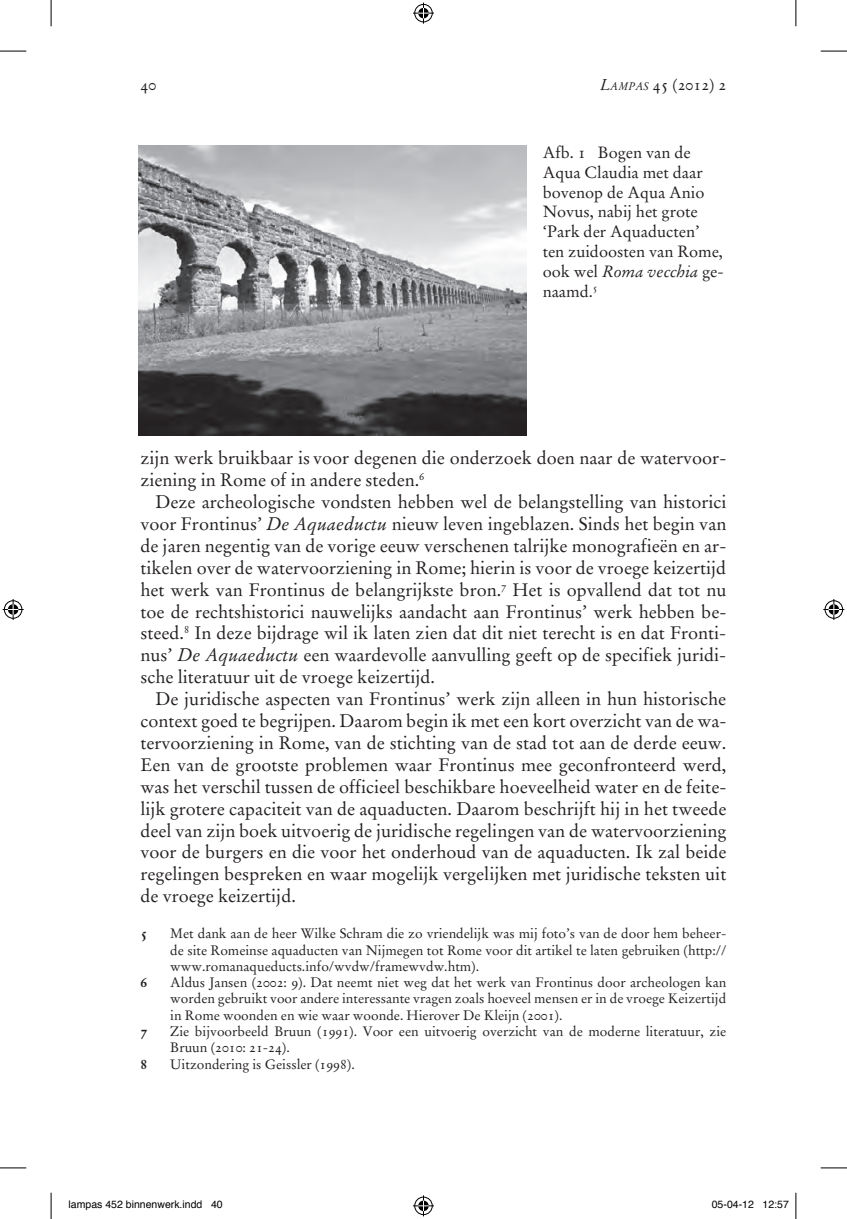
<style>
.page{position:relative;width:847px;height:1219px;background:#fff}
.page>*{position:absolute;margin:0;border:0;box-sizing:border-box;transform-origin:0 0}
.t1{font:18.03px/21.9px "Verloren Garamond";color:#231f20;text-align:justify}
.t2{font:16.28px/19.8px "Verloren Garamond";color:#231f20}
.t3{font:15.75px "Verloren Garamond";color:#231f20}
.t4{font:13.65px/16.3px "Verloren Garamond";color:#231f20;text-align:justify}
.t5{font:700 13.65px "Verloren Garamond";color:#231f20}
.t6{font:10.5px "Helvetica";color:#000}
.s1{font-style:italic}
.s2{font-style:italic;font-size:11.03px}
</style>
<div class="page">
<img style="left:139px;top:145px;width:387px;height:291px">
<svg style="left:0;top:51px;width:26px;height:1px"></svg>
<svg style="left:820px;top:51px;width:26px;height:1px"></svg>
<svg style="left:0;top:1167px;width:26px;height:1px"></svg>
<svg style="left:820px;top:1167px;width:26px;height:1px"></svg>
<svg style="left:51px;top:0;width:1px;height:26px"></svg>
<svg style="left:51px;top:1192px;width:1px;height:26px"></svg>
<svg style="left:795px;top:0;width:1px;height:26px"></svg>
<svg style="left:795px;top:1192px;width:1px;height:26px"></svg>
<svg style="left:413px;top:3px;width:21px;height:21px"></svg>
<svg style="left:413px;top:1195px;width:21px;height:21px"></svg>
<svg style="left:3px;top:599px;width:21px;height:21px"></svg>
<svg style="left:823px;top:599px;width:21px;height:21px"></svg>
<p class="t3" style="left:140px;top:75px;width:17px">40</p>
<p class="t3" style="left:599px;top:75px;width:128px"><span class="s1">L</span><span class="s2">AMPAS</span> 45 (2012) 2</p>
<p class="t2" style="left:542px;top:143px;width:182px">Afb. 1 Bogen van de<br>Aqua Claudia met daar bovenop de Aqua Anio<br>Novus, nabij het grote ‘Park der Aquaducten’ ten zuidoosten van Rome, ook wel <span class="s1">Roma vecchia</span> ge&shy;naamd.<sup>5</sup></p>
<p class="t1" style="left:140px;top:447px;width:587px">zijn werk bruikbaar is voor degenen die onderzoek doen naar de watervoor&shy;ziening in Rome of in andere steden.<sup>6</sup></p>
<p class="t1" style="left:140px;top:491px;width:587px;text-indent:15px">Deze archeologische vondsten hebben wel de belangstelling van historici voor Frontinus’ <span class="s1">De Aquaeductu</span> nieuw leven ingeblazen. Sinds het begin van de jaren negentig van de vorige eeuw verschenen talrijke monografieën en ar&shy;tikelen over de watervoorziening in Rome; hierin is voor de vroege keizertijd het werk van Frontinus de belangrijkste bron.<sup>7</sup> Het is opvallend dat tot nu toe de rechtshistorici nauwelijks aandacht aan Frontinus’ werk hebben be&shy;steed.<sup>8</sup> In deze bijdrage wil ik laten zien dat dit niet terecht is en dat Fronti&shy;nus’ <span class="s1">De Aquaeductu</span> een waardevolle aanvulling geeft op de specifiek juridi&shy;sche literatuur uit de vroege keizertijd.</p>
<p class="t1" style="left:140px;top:688px;width:587px;text-indent:15px">De juridische aspecten van Frontinus’ werk zijn alleen in hun historische context goed te begrijpen. Daarom begin ik met een kort overzicht van de wa&shy;tervoorziening in Rome, van de stichting van de stad tot aan de derde eeuw.<br>Een van de grootste problemen waar Frontinus mee geconfronteerd werd, was het verschil tussen de officieel beschikbare hoeveelheid water en de feite&shy;lijk grotere capaciteit van de aquaducten. Daarom beschrijft hij in het tweede deel van zijn boek uitvoerig de juridische regelingen van de watervoorziening voor de burgers en die voor het onderhoud van de aquaducten. Ik zal beide regelingen bespreken en waar mogelijk vergelijken met juridische teksten uit de vroege keizertijd.</p>
<p class="t5" style="left:140px;top:925px;width:8px">5</p>
<p class="t4" style="left:170px;top:925px;width:557px">Met dank aan de heer Wilke Schram die zo vriendelijk was mij foto’s van de door hem beheer&shy;de site Romeinse aquaducten van Nijmegen tot Rome voor dit artikel te laten gebruiken (http:// www.romanaqueducts.info/wvdw/framewvdw.htm).</p>
<p class="t5" style="left:140px;top:973px;width:8px">6</p>
<p class="t4" style="left:170px;top:974px;width:557px">Aldus Jansen (2002: 9). Dat neemt niet weg dat het werk van Frontinus door archeologen kan worden gebruikt voor andere interessante vragen zoals hoeveel mensen er in de vroege Keizertijd in Rome woonden en wie waar woonde. Hierover De Kleijn (2001).</p>
<p class="t5" style="left:140px;top:1022px;width:8px">7</p>
<p class="t4" style="left:170px;top:1023px;width:557px">Zie bijvoorbeeld Bruun (1991). Voor een uitvoerig overzicht van de moderne literatuur, zie<br>Bruun (2010: 21-24).</p>
<p class="t5" style="left:140px;top:1055px;width:8px">8</p>
<p class="t4" style="left:170px;top:1055px;width:186px">Uitzondering is Geissler (1998).</p>
<p class="t6" style="left:69px;top:1196px;width:156px">lampas 452 binnenwerk.indd 40</p>
<p class="t6" style="left:711px;top:1196px;width:79px">05-04-12 12:57</p>
</div>
